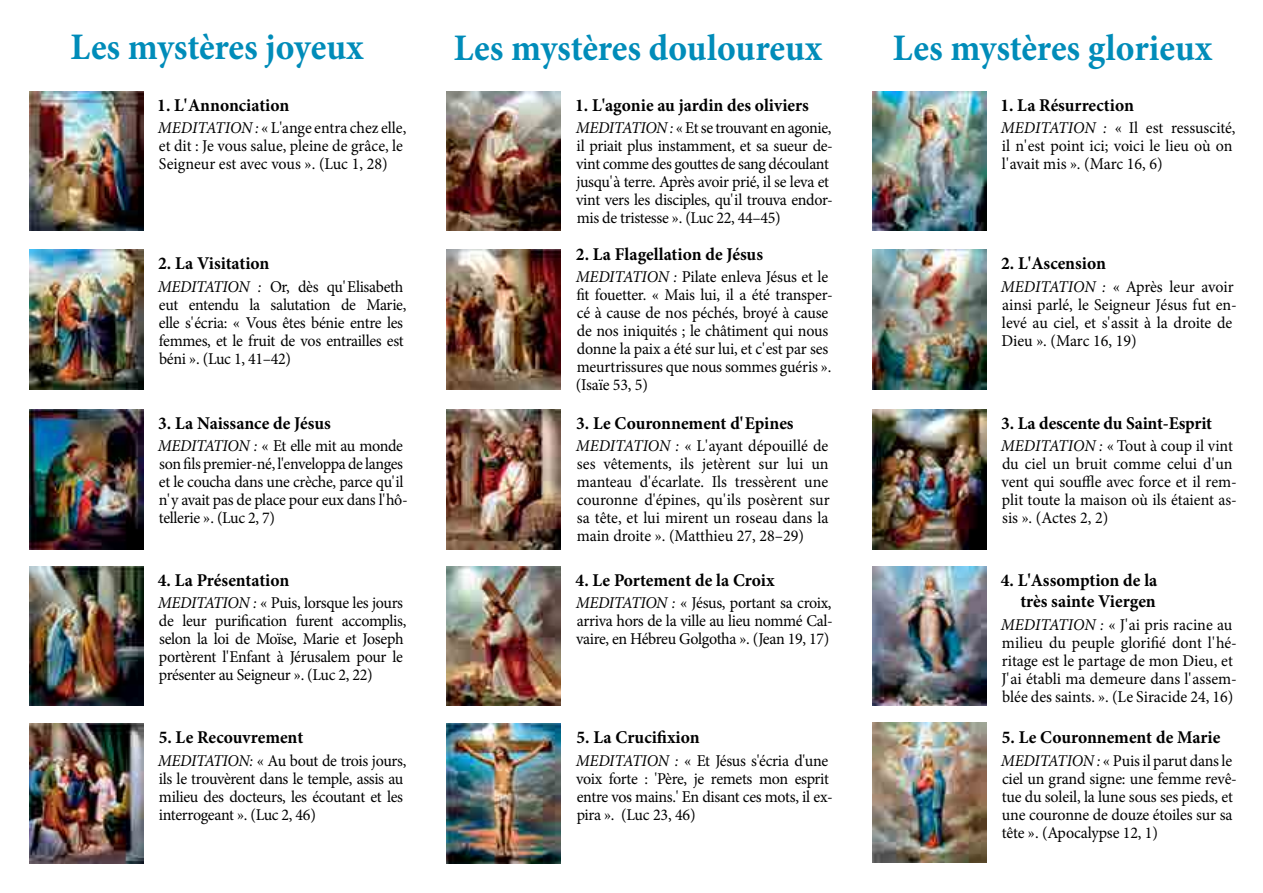
<style>
.page{position:relative;width:1263px;height:893px;background:#fff}
.page>*{position:absolute;margin:0;border:0;box-sizing:border-box;transform-origin:0 0}
.t1{font:700 37.5px "Minion Pro";color:#008cb9;scale:.95 1}
.t2{font:700 18px/21.6px "Minion Pro";color:#000;text-align:right}
.t3{font:16.5px/18px "Minion Pro";letter-spacing:-.015em;color:#000}
.s1{font-style:italic}
</style>
<div class="page">
<img style="left:30px;top:91px;width:114px;height:140px">
<img style="left:30px;top:410px;width:114px;height:139px">
<img style="left:30px;top:566px;width:114px;height:140px">
<img style="left:30px;top:724px;width:114px;height:139px">
<img style="left:30px;top:250px;width:114px;height:139px">
<img style="left:446px;top:91px;width:114px;height:140px">
<img style="left:446px;top:250px;width:114px;height:139px">
<img style="left:446px;top:410px;width:114px;height:139px">
<img style="left:446px;top:566px;width:114px;height:140px">
<img style="left:446px;top:724px;width:114px;height:139px">
<img style="left:873px;top:91px;width:113px;height:140px">
<img style="left:873px;top:250px;width:113px;height:139px">
<img style="left:873px;top:410px;width:113px;height:139px">
<img style="left:873px;top:566px;width:113px;height:140px">
<img style="left:873px;top:723px;width:113px;height:139px">
<h1 class="t1" style="left:70px;top:21px;width:310px">Les mystères joyeux</h1>
<h1 class="t1" style="left:454px;top:21px;width:389px">Les mystères douloureux</h1>
<h1 class="t1" style="left:893px;top:21px;width:337px">Les mystères glorieux</h1>
<p class="t2" style="left:157px;top:94px;width:134px">1. L'Annonciation</p>
<p class="t3" style="left:158px;top:119px;width:250px"><span class="s1">MEDITATION :</span> « L'ange entra chez elle, et dit : Je vous salue, pleine de grâce, le<br>Seigneur est avec vous ». (Luc 1, 28)</p>
<p class="t2" style="left:575px;top:94px;width:235px">1. L'agonie au jardin des oliviers</p>
<p class="t3" style="left:576px;top:119px;width:259px"><span class="s1">MEDITATION :</span> « Et se trouvant en agonie, il priait plus instamment, et sa sueur de&shy;vint comme des gouttes de sang découlant jusqu'à terre. Après avoir prié, il se leva et vint vers les disciples, qu'il trouva endor&shy;mis de tristesse ». (Luc 22, 44–45)</p>
<p class="t2" style="left:576px;top:243px;width:189px">2. La Flagellation de Jésus</p>
<p class="t3" style="left:576px;top:268px;width:259px"><span class="s1">MEDITATION :</span> Pilate enleva Jésus et le fit fouetter. « Mais lui, il a été transper&shy;cé à cause de nos péchés, broyé à cause de nos iniquités ; le châtiment qui nous donne la paix a été sur lui, et c'est par ses meurtrissures que nous sommes guéris ». (Isaïe 53, 5)</p>
<p class="t2" style="left:576px;top:412px;width:219px">3. Le Couronnement d'Epines</p>
<p class="t3" style="left:576px;top:437px;width:255px;text-align:justify"><span class="s1">MEDITATION :</span> « L'ayant dépouillé de ses vêtements, ils jetèrent sur lui un manteau d'écarlate. Ils tressèrent une couronne d'épines, qu'ils posèrent sur sa tête, et lui mirent un roseau dans la main droite ». (Matthieu 27, 28–29)</p>
<p class="t2" style="left:576px;top:569px;width:200px">4. Le Portement de la Croix</p>
<p class="t3" style="left:576px;top:594px;width:259px;text-align:justify"><span class="s1">MEDITATION :</span> « Jésus, portant sa croix, arriva hors de la ville au lieu nommé Cal&shy;vaire, en Hébreu Golgotha ». (Jean 19, 17)</p>
<p class="t2" style="left:1000px;top:94px;width:135px">1. La Résurrection</p>
<p class="t3" style="left:1001px;top:119px;width:236px"><span class="s1">MEDITATION :</span> « Il est ressuscité, il n'est point ici; voici le lieu où on l'avait mis ». (Marc 16, 6)</p>
<p class="t2" style="left:1001px;top:252px;width:106px">2. L'Ascension</p>
<p class="t3" style="left:1001px;top:277px;width:238px"><span class="s1">MEDITATION :</span> « Après leur avoir ainsi parlé, le Seigneur Jésus fut en&shy;levé au ciel, et s'assit à la droite de<br>Dieu ». (Marc 16, 19)</p>
<p class="t2" style="left:158px;top:252px;width:113px">2. La Visitation</p>
<p class="t3" style="left:158px;top:277px;width:250px"><span class="s1">MEDITATION :</span> Or, dès qu'Elisabeth eut entendu la salutation de Marie, elle s'écria: « Vous êtes bénie entre les femmes, et le fruit de vos entrailles est béni ». (Luc 1, 41–42)</p>
<p class="t2" style="left:1001px;top:412px;width:212px">3. La descente du Saint-Esprit</p>
<p class="t3" style="left:1001px;top:437px;width:238px"><span class="s1">MEDITATION :</span> « Tout à coup il vint du ciel un bruit comme celui d'un vent qui souffle avec force et il rem&shy;plit toute la maison où ils étaient as&shy;sis ». (Actes 2, 2)</p>
<p class="t2" style="left:158px;top:412px;width:174px">3. La Naissance de Jésus</p>
<p class="t3" style="left:158px;top:437px;width:251px"><span class="s1">MEDITATION :</span> « Et elle mit au monde son fils premier-né, l'enveloppa de langes et le coucha dans une crèche, parce qu'il n'y avait pas de place pour eux dans l'hô&shy;tellerie ». (Luc 2, 7)</p>
<p class="t2" style="left:1001px;top:569px;width:158px">4. L'Assomption de la très sainte Viergen</p>
<p class="t3" style="left:1001px;top:615px;width:238px"><span class="s1">MEDITATION :</span> « J'ai pris racine au milieu du peuple glorifié dont l'hé&shy;ritage est le partage de mon Dieu, et J'ai établi ma demeure dans l'assem&shy;blée des saints. ». (Le Siracide 24, 16)</p>
<p class="t2" style="left:1002px;top:727px;width:220px">5. Le Couronnement de Marie</p>
<p class="t3" style="left:1001px;top:751px;width:238px"><span class="s1">MEDITATION :</span> « Puis il parut dans le ciel un grand signe: une femme revê&shy;tue du soleil, la lune sous ses pieds, et une couronne de douze étoiles sur sa tête ». (Apocalypse 12, 1)</p>
<p class="t2" style="left:158px;top:569px;width:133px">4. La Présentation</p>
<p class="t3" style="left:158px;top:594px;width:250px"><span class="s1">MEDITATION :</span> « Puis, lorsque les jours de leur purification furent accomplis, selon la loi de Moïse, Marie et Joseph portèrent l'Enfant à Jérusalem pour le présenter au Seigneur ». (Luc 2, 22)</p>
<p class="t2" style="left:576px;top:727px;width:125px">5. La Crucifixion</p>
<p class="t3" style="left:576px;top:751px;width:259px"><span class="s1">MEDITATION :</span> « Et Jésus s'écria d'une voix forte : 'Père, je remets mon esprit entre vos mains.' En disant ces mots, il ex&shy;pira ». (Luc 23, 46)</p>
<p class="t2" style="left:159px;top:727px;width:146px">5. Le Recouvrement</p>
<p class="t3" style="left:158px;top:751px;width:250px"><span class="s1">MEDITATION:</span> « Au bout de trois jours, ils le trouvèrent dans le temple, assis au milieu des docteurs, les écoutant et les interrogeant ». (Luc 2, 46)</p>
</div>
